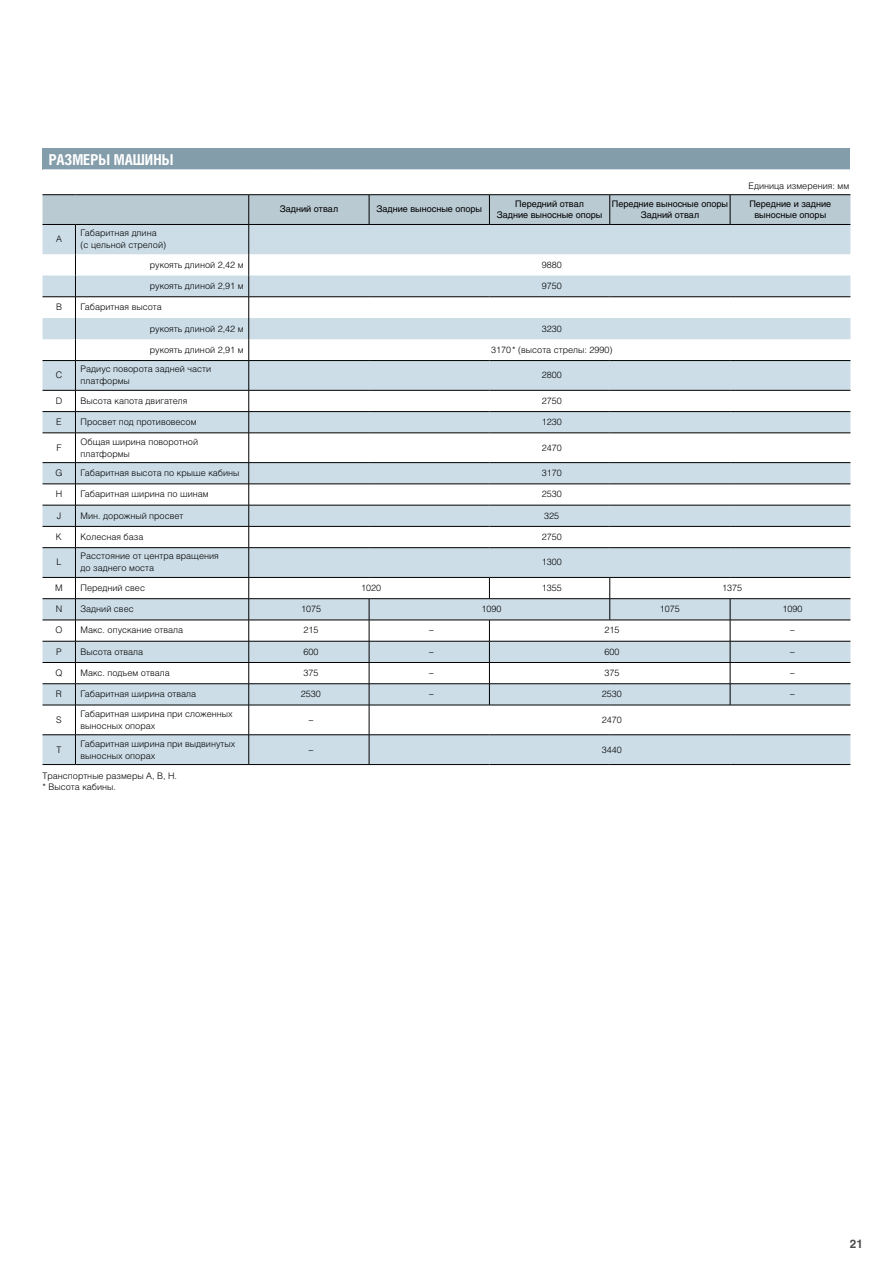
<style>
.page{position:relative;width:893px;height:1263px;background:#fff}
.page>*{position:absolute;margin:0;border:0;box-sizing:border-box;transform-origin:0 0}
.t1{font:700 15px "Helios Cond C";color:#fff}
.t2{font:700 11.7px "Helios C";color:#4d4d4f}
.t3{font:9px/12px "Helios Light C";color:#000}
.t4{font:9px/10.5px "Helios C";color:#000;text-align:center}
</style>
<div class="page">
<div style="left:43px;top:149px;width:807px;height:21px;background:#849daa"></div>
<hr style="left:43px;top:169px;width:27px;height:2px;background:#fff">
<hr style="left:70px;top:169px;width:246px;height:2px;background:#fff">
<hr style="left:316px;top:169px;width:534px;height:2px;background:#fff">
<hr style="left:43px;top:194px;width:32px;height:1px;background:#000">
<hr style="left:75px;top:194px;width:174px;height:1px;background:#000">
<hr style="left:249px;top:194px;width:120px;height:1px;background:#000">
<hr style="left:369px;top:194px;width:120px;height:1px;background:#000">
<hr style="left:489px;top:194px;width:121px;height:1px;background:#000">
<hr style="left:610px;top:194px;width:120px;height:1px;background:#000">
<hr style="left:730px;top:194px;width:120px;height:1px;background:#000">
<hr style="left:43px;top:764px;width:32px;height:1px;background:#000">
<hr style="left:75px;top:764px;width:174px;height:1px;background:#000">
<hr style="left:249px;top:764px;width:120px;height:1px;background:#000">
<hr style="left:369px;top:764px;width:120px;height:1px;background:#000">
<hr style="left:489px;top:764px;width:121px;height:1px;background:#000">
<hr style="left:610px;top:764px;width:120px;height:1px;background:#000">
<hr style="left:730px;top:764px;width:120px;height:1px;background:#000">
<svg style="left:43px;top:195px;width:807px;height:569px"></svg>
<h1 class="t1" style="left:49px;top:151px;width:126px">РАЗМЕРЫ МАШИНЫ</h1>
<p class="t3" style="left:748px;top:180px;width:102px">Единица измерения: мм</p>
<p class="t4" style="left:280px;top:204px;width:60px">Задний отвал</p>
<p class="t4" style="left:376px;top:204px;width:107px">Задние выносные опоры</p>
<p class="t4" style="left:497px;top:199px;width:107px">Передний отвал<br>Задние выносные опоры</p>
<p class="t4" style="left:612px;top:199px;width:118px">Передние выносные опоры<br>Задний отвал</p>
<p class="t4" style="left:749px;top:199px;width:83px">Передние и задние выносные опоры</p>
<p class="t3" style="left:56px;top:233px;width:7px">A</p>
<p class="t3" style="left:81px;top:227px;width:87px">Габаритная длина (с цельной стрелой)</p>
<p class="t3" style="left:150px;top:258px;width:95px">рукоять длиной 2,42 м</p>
<p class="t3" style="left:542px;top:258px;width:22px">9880</p>
<p class="t3" style="left:150px;top:280px;width:95px">рукоять длиной 2,91 м</p>
<p class="t3" style="left:542px;top:280px;width:22px">9750</p>
<p class="t3" style="left:56px;top:301px;width:7px">B</p>
<p class="t3" style="left:81px;top:301px;width:83px">Габаритная высота</p>
<p class="t3" style="left:150px;top:322px;width:95px">рукоять длиной 2,42 м</p>
<p class="t3" style="left:542px;top:322px;width:22px">3230</p>
<p class="t3" style="left:150px;top:343px;width:95px">рукоять длиной 2,91 м</p>
<p class="t3" style="left:491px;top:343px;width:123px">3170* (высота стрелы: 2990)</p>
<p class="t3" style="left:56px;top:369px;width:8px">C</p>
<p class="t3" style="left:81px;top:363px;width:132px">Радиус поворота задней части платформы</p>
<p class="t3" style="left:542px;top:369px;width:22px">2800</p>
<p class="t3" style="left:56px;top:394px;width:8px">D</p>
<p class="t3" style="left:81px;top:394px;width:108px">Высота капота двигателя</p>
<p class="t3" style="left:542px;top:394px;width:22px">2750</p>
<p class="t3" style="left:56px;top:416px;width:7px">E</p>
<p class="t3" style="left:81px;top:416px;width:118px">Просвет под противовесом</p>
<p class="t3" style="left:542px;top:416px;width:22px">1230</p>
<p class="t3" style="left:56px;top:441px;width:7px">F</p>
<p class="t3" style="left:81px;top:435px;width:119px">Общая ширина поворотной платформы</p>
<p class="t3" style="left:542px;top:441px;width:22px">2470</p>
<p class="t3" style="left:55px;top:467px;width:8px">G</p>
<p class="t3" style="left:81px;top:467px;width:161px">Габаритная высота по крыше кабины</p>
<p class="t3" style="left:542px;top:467px;width:22px">3170</p>
<p class="t3" style="left:56px;top:488px;width:8px">H</p>
<p class="t3" style="left:81px;top:488px;width:130px">Габаритная ширина по шинам</p>
<p class="t3" style="left:542px;top:488px;width:22px">2530</p>
<p class="t3" style="left:57px;top:509px;width:6px">J</p>
<p class="t3" style="left:81px;top:509px;width:104px">Мин. дорожный просвет</p>
<p class="t3" style="left:544px;top:509px;width:17px">325</p>
<p class="t3" style="left:56px;top:531px;width:7px">K</p>
<p class="t3" style="left:81px;top:531px;width:64px">Колесная база</p>
<p class="t3" style="left:542px;top:531px;width:22px">2750</p>
<p class="t3" style="left:56px;top:556px;width:7px">L</p>
<p class="t3" style="left:81px;top:550px;width:140px">Расстояние от центра вращения до заднего моста</p>
<p class="t3" style="left:542px;top:556px;width:22px">1300</p>
<p class="t3" style="left:55px;top:582px;width:9px">M</p>
<p class="t3" style="left:81px;top:582px;width:66px">Передний свес</p>
<p class="t3" style="left:361px;top:582px;width:22px">1020</p>
<p class="t3" style="left:542px;top:582px;width:22px">1355</p>
<p class="t3" style="left:722px;top:582px;width:22px">1375</p>
<p class="t3" style="left:56px;top:603px;width:8px">N</p>
<p class="t3" style="left:81px;top:603px;width:55px">Задний свес</p>
<p class="t3" style="left:301px;top:603px;width:22px">1075</p>
<p class="t3" style="left:481px;top:603px;width:22px">1090</p>
<p class="t3" style="left:660px;top:603px;width:22px">1075</p>
<p class="t3" style="left:782px;top:603px;width:22px">1090</p>
<p class="t3" style="left:55px;top:624px;width:8px">O</p>
<p class="t3" style="left:81px;top:624px;width:104px">Макс. опускание отвала</p>
<p class="t3" style="left:303px;top:624px;width:17px">215</p>
<p class="t3" style="left:429px;top:624px;width:6px">–</p>
<p class="t3" style="left:604px;top:624px;width:17px">215</p>
<p class="t3" style="left:790px;top:624px;width:6px">–</p>
<p class="t3" style="left:56px;top:645px;width:7px">P</p>
<p class="t3" style="left:81px;top:645px;width:64px">Высота отвала</p>
<p class="t3" style="left:303px;top:645px;width:17px">600</p>
<p class="t3" style="left:429px;top:645px;width:6px">–</p>
<p class="t3" style="left:604px;top:645px;width:17px">600</p>
<p class="t3" style="left:790px;top:645px;width:6px">–</p>
<p class="t3" style="left:55px;top:667px;width:8px">Q</p>
<p class="t3" style="left:81px;top:667px;width:91px">Макс. подъем отвала</p>
<p class="t3" style="left:303px;top:667px;width:17px">375</p>
<p class="t3" style="left:429px;top:667px;width:6px">–</p>
<p class="t3" style="left:604px;top:667px;width:17px">375</p>
<p class="t3" style="left:790px;top:667px;width:6px">–</p>
<p class="t3" style="left:56px;top:688px;width:8px">R</p>
<p class="t3" style="left:81px;top:688px;width:117px">Габаритная ширина отвала</p>
<p class="t3" style="left:301px;top:688px;width:22px">2530</p>
<p class="t3" style="left:429px;top:688px;width:6px">–</p>
<p class="t3" style="left:602px;top:688px;width:22px">2530</p>
<p class="t3" style="left:790px;top:688px;width:6px">–</p>
<p class="t3" style="left:56px;top:713px;width:7px">S</p>
<p class="t3" style="left:81px;top:707px;width:154px">Габаритная ширина при сложенных выносных опорах</p>
<p class="t3" style="left:309px;top:713px;width:6px">–</p>
<p class="t3" style="left:602px;top:713px;width:22px">2470</p>
<p class="t3" style="left:56px;top:743px;width:7px">T</p>
<p class="t3" style="left:81px;top:737px;width:156px">Габаритная ширина при выдвинутых выносных опорах</p>
<p class="t3" style="left:309px;top:743px;width:6px">–</p>
<p class="t3" style="left:602px;top:743px;width:22px">3440</p>
<p class="t3" style="left:42px;top:771px;width:136px;line-height:10.8px">Транспортные размеры A, B, H. * Высота кабины.</p>
<p class="t2" style="left:850px;top:1236px;width:15px">21</p>
</div>
